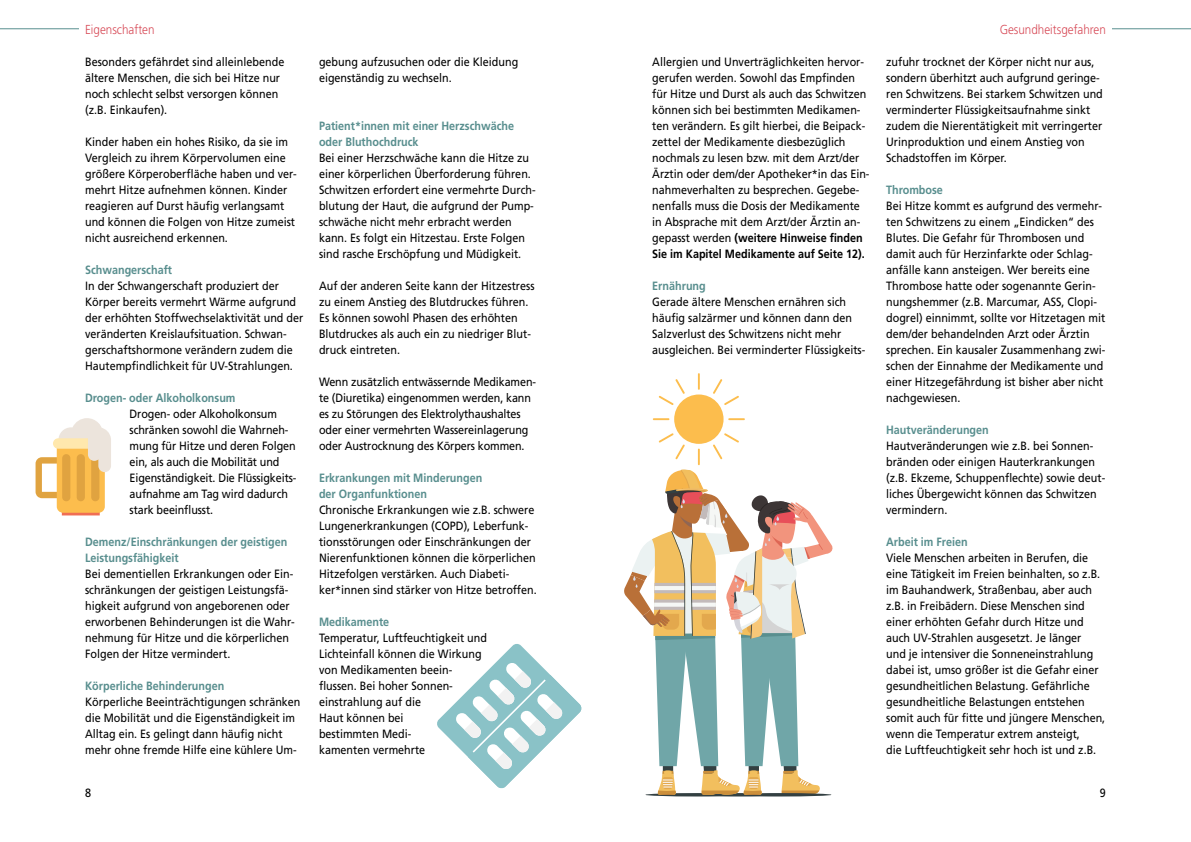
<style>
.page{position:relative;width:1191px;height:842px;background:#fff}
.page>*{position:absolute;margin:0;border:0;box-sizing:border-box;transform-origin:0 0}
.t1{font:300 13px "Frutiger LT Pro";color:#d74a57;scale:.9 1}
.t2{font:12px/16px "Frutiger LT Pro";color:#000;scale:.9 1}
.t3{font:700 12px/16px "Frutiger LT Pro";color:#588e8e;scale:.9 1}
.s1{font-weight:700}
</style>
<div class="page">
<hr style="left:0;top:28px;width:79px;height:1px;background:#588e8e">
<hr style="left:1112px;top:28px;width:79px;height:1px;background:#588e8e">
<svg style="left:437px;top:644px;width:145px;height:145px"></svg>
<svg style="left:472px;top:679px;width:74px;height:73px;fill:#8ac2c7"></svg>
<hr style="left:62px;top:511px;width:38px;height:4px;background:#f06e54">
<svg style="left:36px;top:418px;width:75px;height:95px"></svg>
<div style="left:674px;top:394px;width:49px;height:50px;background:#fcbd4d;border-radius:50%"></div>
<svg style="left:698px;top:373px;width:2px;height:17px"></svg>
<svg style="left:653px;top:418px;width:16px;height:2px"></svg>
<svg style="left:728px;top:418px;width:17px;height:2px"></svg>
<svg style="left:713px;top:379px;width:26px;height:26px"></svg>
<svg style="left:658px;top:379px;width:27px;height:26px"></svg>
<svg style="left:624px;top:433px;width:209px;height:363px"></svg>
<p class="t1" style="left:85px;top:22px;width:79px">Eigenschaften</p>
<p class="t1" style="left:999px;top:22px;width:120px">Gesundheitsgefahren</p>
<p class="t2" style="left:886px;top:54px;width:242px">zufuhr trocknet der Körper nicht nur aus, sondern überhitzt auch aufgrund geringe&shy;ren Schwitzens. Bei starkem Schwitzen und verminderter Flüssigkeitsaufnahme sinkt zudem die Nierentätigkeit mit verringerter Urinproduktion und einem Anstieg von Schadstoffen im Körper.</p>
<p class="t3" style="left:886px;top:182px;width:65px">Thrombose</p>
<p class="t2" style="left:886px;top:198px;width:245px">Bei Hitze kommt es aufgrund des vermehr&shy;ten Schwitzens zu einem „Eindicken“ des Blutes. Die Gefahr für Thrombosen und damit auch für Herzinfarkte oder Schlag&shy;anfälle kann ansteigen. Wer bereits eine Thrombose hatte oder sogenannte Gerin&shy;nungshemmer (z.B. Marcumar, ASS, Clopi&shy;dogrel) einnimmt, sollte vor Hitzetagen mit dem/der behandelnden Arzt oder Ärztin sprechen. Ein kausaler Zusammenhang zwi&shy;schen der Einnahme der Medikamente und einer Hitzegefährdung ist bisher aber nicht nachgewiesen.</p>
<p class="t3" style="left:886px;top:422px;width:116px">Hautveränderungen</p>
<p class="t2" style="left:886px;top:438px;width:245px">Hautveränderungen wie z.B. bei Sonnen&shy;bränden oder einigen Hauterkrankungen (z.B. Ekzeme, Schuppenflechte) sowie deut&shy;liches Übergewicht können das Schwitzen vermindern.</p>
<p class="t3" style="left:886px;top:534px;width:92px">Arbeit im Freien</p>
<p class="t2" style="left:886px;top:550px;width:245px">Viele Menschen arbeiten in Berufen, die eine Tätigkeit im Freien beinhalten, so z.B. im Bauhandwerk, Straßenbau, aber auch z.B. in Freibädern. Diese Menschen sind einer erhöhten Gefahr durch Hitze und auch UV-Strahlen ausgesetzt. Je länger<br>und je intensiver die Sonneneinstrahlung dabei ist, umso größer ist die Gefahr einer gesundheitlichen Belastung. Gefährliche gesundheitliche Belastungen entstehen somit auch für fitte und jüngere Menschen, wenn die Temperatur extrem ansteigt,<br>die Luftfeuchtigkeit sehr hoch ist und z.B.</p>
<p class="t2" style="left:319px;top:54px;width:223px">gebung aufzusuchen oder die Kleidung eigenständig zu wechseln.</p>
<p class="t3" style="left:319px;top:118px;width:218px">Patient*innen mit einer Herzschwäche oder Bluthochdruck</p>
<p class="t2" style="left:319px;top:150px;width:242px">Bei einer Herzschwäche kann die Hitze zu einer körperlichen Überforderung führen.<br>Schwitzen erfordert eine vermehrte Durch&shy;blutung der Haut, die aufgrund der Pump&shy;schwäche nicht mehr erbracht werden kann. Es folgt ein Hitzestau. Erste Folgen sind rasche Erschöpfung und Müdigkeit.</p>
<p class="t2" style="left:319px;top:278px;width:241px">Auf der anderen Seite kann der Hitzestress zu einem Anstieg des Blutdruckes führen.<br>Es können sowohl Phasen des erhöhten Blutdruckes als auch ein zu niedriger Blut&shy;druck eintreten.</p>
<p class="t2" style="left:319px;top:374px;width:243px">Wenn zusätzlich entwässernde Medikamen&shy;te (Diuretika) eingenommen werden, kann es zu Störungen des Elektrolythaushaltes oder einer vermehrten Wassereinlagerung oder Austrocknung des Körpers kommen.</p>
<p class="t3" style="left:319px;top:470px;width:183px">Erkrankungen mit Minderungen der Organfunktionen</p>
<p class="t2" style="left:319px;top:502px;width:243px">Chronische Erkrankungen wie z.B. schwere Lungenerkrankungen (COPD), Leberfunk&shy;tionsstörungen oder Einschränkungen der Nierenfunktionen können die körperlichen Hitzefolgen verstärken. Auch Diabeti&shy;ker*innen sind stärker von Hitze betroffen.</p>
<p class="t3" style="left:319px;top:614px;width:80px">Medikamente</p>
<p class="t2" style="left:319px;top:630px;width:188px">Temperatur, Luftfeuchtigkeit und<br>Lichteinfall können die Wirkung von Medikamenten beein&shy;flussen. Bei hoher Sonnen&shy;einstrahlung auf die<br>Haut können bei<br>bestimmten Medi-<br>kamenten vermehrte</p>
<p class="t2" style="left:85px;top:54px;width:223px">Besonders gefährdet sind alleinlebende ältere Menschen, die sich bei Hitze nur noch schlecht selbst versorgen können (z.B. Einkaufen).</p>
<p class="t2" style="left:85px;top:134px;width:237px">Kinder haben ein hohes Risiko, da sie im Vergleich zu ihrem Körpervolumen eine größere Körperoberfläche haben und ver&shy;mehrt Hitze aufnehmen können. Kinder reagieren auf Durst häufig verlangsamt und können die Folgen von Hitze zumeist nicht ausreichend erkennen.</p>
<p class="t3" style="left:85px;top:262px;width:98px">Schwangerschaft</p>
<p class="t2" style="left:85px;top:278px;width:244px">In der Schwangerschaft produziert der Körper bereits vermehrt Wärme aufgrund der erhöhten Stoffwechselaktivität und der veränderten Kreislaufsituation. Schwan&shy;gerschaftshormone verändern zudem die Hautempfindlichkeit für UV-Strahlungen.</p>
<p class="t3" style="left:85px;top:390px;width:169px">Drogen- oder Alkoholkonsum</p>
<p class="t2" style="left:130px;top:406px;width:187px">Drogen- oder Alkoholkonsum schränken sowohl die Wahrneh&shy;mung für Hitze und deren Folgen ein, als auch die Mobilität und<br>Eigenständigkeit. Die Flüssigkeits&shy;aufnahme am Tag wird dadurch stark beeinflusst.</p>
<p class="t3" style="left:85px;top:534px;width:226px">Demenz/Einschränkungen der geistigen<br>Leistungsfähigkeit</p>
<p class="t2" style="left:85px;top:566px;width:234px">Bei dementiellen Erkrankungen oder Ein&shy;schränkungen der geistigen Leistungsfä&shy;higkeit aufgrund von angeborenen oder erworbenen Behinderungen ist die Wahr&shy;nehmung für Hitze und die körperlichen Folgen der Hitze vermindert.</p>
<p class="t3" style="left:85px;top:678px;width:156px">Körperliche Behinderungen</p>
<p class="t2" style="left:85px;top:694px;width:241px">Körperliche Beeinträchtigungen schränken die Mobilität und die Eigenständigkeit im Alltag ein. Es gelingt dann häufig nicht mehr ohne fremde Hilfe eine kühlere Um-</p>
<p class="t2" style="left:652px;top:54px;width:243px">Allergien und Unverträglichkeiten hervor&shy;gerufen werden. Sowohl das Empfinden für Hitze und Durst als auch das Schwitzen können sich bei bestimmten Medikamen&shy;ten verändern. Es gilt hierbei, die Beipack&shy;zettel der Medikamente diesbezüglich nochmals zu lesen bzw. mit dem Arzt/der Ärztin oder dem/der Apotheker*in das Ein&shy;nahmeverhalten zu besprechen. Gegebe&shy;nenfalls muss die Dosis der Medikamente in Absprache mit dem Arzt/der Ärztin an&shy;gepasst werden <span class="s1">(weitere Hinweise finden Sie im Kapitel Medikamente auf Seite 12).</span></p>
<p class="t3" style="left:652px;top:278px;width:61px">Ernährung</p>
<p class="t2" style="left:652px;top:294px;width:238px">Gerade ältere Menschen ernähren sich häufig salzärmer und können dann den Salzverlust des Schwitzens nicht mehr ausgleichen. Bei verminderter Flüssigkeits-</p>
<p class="t2" style="left:85px;top:785px;width:8px">8</p>
<p class="t2" style="left:1100px;top:785px;width:8px">9</p>
</div>
